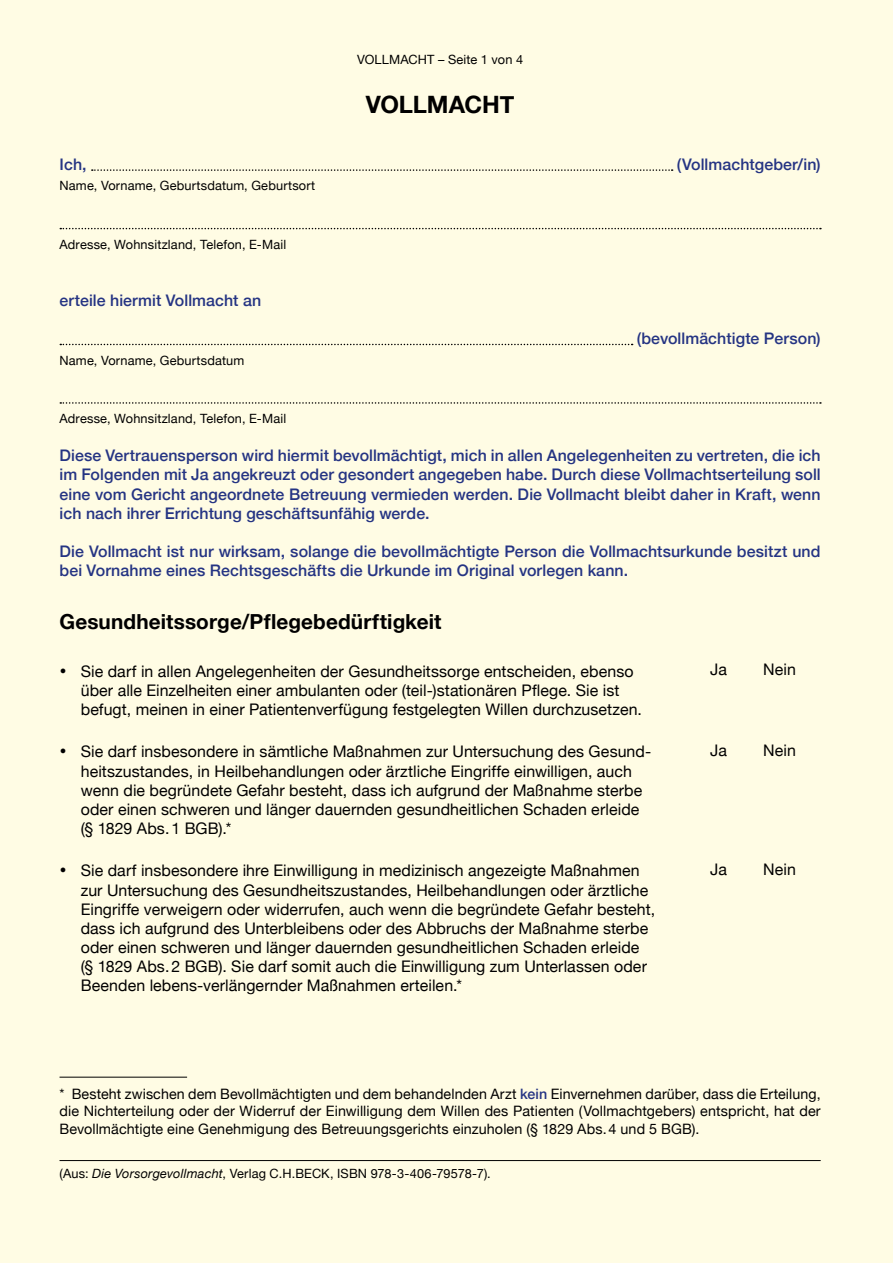
<style>
.page{position:relative;width:893px;height:1263px;background:#fffce4}
.page>*{position:absolute;margin:0;border:0;box-sizing:border-box;transform-origin:0 0}
.Formulare_Titel{font:700 23.85px "Helvetica Neue";letter-spacing:-.005em;color:#000}
.Formulare_Zwischentitel{font:700 20.7px "Helvetica Neue";letter-spacing:.005em;color:#000}
.Formulare_GS{font:15.9px/19.2px "Helvetica Neue";letter-spacing:.005em;color:#000}
.Formulare_GS-2{font:500 15.9px/19.2px "Helvetica Neue";letter-spacing:.005em;color:#253483;text-align:justify}
.Formulare_GS_-_Linie{font:500 15.9px "Helvetica Neue";letter-spacing:.005em;color:#253483}
.Grundschrift_Fußnoten_ausserhalb_Textflu{font:14.4px/17.5px "Helvetica Neue";letter-spacing:.01em;color:#000;text-align:justify}
.Formulare_GS_-_klein{font:12.75px "Helvetica Neue";letter-spacing:.015em;color:#000}
.s1{font-weight:500;color:#253483}
.s2{font-style:italic}
</style>
<div class="page">
<hr style="left:60px;top:1160px;width:761px;height:1px;background:#000">
<svg style="left:92px;top:169px;width:581px;height:2px"></svg>
<svg style="left:60px;top:228px;width:761px;height:1px"></svg>
<svg style="left:60px;top:344px;width:573px;height:1px"></svg>
<svg style="left:60px;top:402px;width:761px;height:2px"></svg>
<hr style="left:60px;top:1077px;width:127px;height:1px;background:#000">
<p class="Formulare_GS_-_klein" style="left:357px;top:50px;width:167px">VOLLMACHT – Seite 1 von 4</p>
<h1 class="Formulare_Titel" style="left:366px;top:85px;width:150px">VOLLMACHT</h1>
<p class="Formulare_GS-2" style="left:60px;top:153px;width:29px">Ich,</p>
<p class="Formulare_GS-2" style="left:677px;top:153px;width:145px">(Vollmachtgeber/in)</p>
<p class="Formulare_GS_-_klein" style="left:60px;top:176px;width:257px">Name, Vorname, Geburtsdatum, Geburtsort</p>
<p class="Formulare_GS_-_klein" style="left:60px;top:235px;width:228px">Adresse, Wohnsitzland, Telefon, E-Mail</p>
<p class="Formulare_GS_-_Linie" style="left:60px;top:288px;width:203px">erteile hiermit Vollmacht an</p>
<p class="Formulare_GS_-_klein" style="left:60px;top:351px;width:186px">Name, Vorname, Geburtsdatum</p>
<p class="Formulare_GS-2" style="left:637px;top:328px;width:185px">(bevollmächtigte Person)</p>
<p class="Formulare_GS_-_klein" style="left:60px;top:409px;width:228px">Adresse, Wohnsitzland, Telefon, E-Mail</p>
<p class="Formulare_GS-2" style="left:60px;top:445px;width:763px">Diese Vertrauensperson wird hiermit bevollmächtigt, mich in allen Angelegenheiten zu vertreten, die ich im Folgenden mit Ja angekreuzt oder gesondert angegeben habe. Durch diese Vollmachtserteilung soll eine vom Gericht angeordnete Betreuung vermieden werden. Die Vollmacht bleibt daher in Kraft, wenn ich nach ihrer Errichtung geschäftsunfähig werde.</p>
<p class="Formulare_GS-2" style="left:60px;top:540px;width:763px">Die Vollmacht ist nur wirksam, solange die bevollmächtigte Person die Vollmachtsurkunde besitzt und bei Vornahme eines Rechtsgeschäfts die Urkunde im Original vorlegen kann.</p>
<h2 class="Formulare_Zwischentitel" style="left:60px;top:605px;width:384px">Gesundheitssorge/Pflegebedürftigkeit</h2>
<p class="Formulare_GS" style="left:81px;top:662px;width:563px;text-indent:-21px">• Sie darf in allen Angelegenheiten der Gesundheitssorge entscheiden, ebenso über alle Einzelheiten einer ambulanten oder (teil-)stationären Pflege. Sie ist befugt, meinen in einer Patientenverfügung festgelegten Willen durchzusetzen.</p>
<p class="Formulare_GS" style="left:81px;top:743px;width:572px;text-indent:-21px">• Sie darf insbesondere in sämtliche Maßnahmen zur Untersuchung des Gesund&shy;heitszustandes, in Heilbehandlungen oder ärztliche Eingriffe einwilligen, auch wenn die begründete Gefahr besteht, dass ich aufgrund der Maßnahme sterbe oder einen schweren und länger dauernden gesundheitlichen Schaden erleide (§ 1829 Abs.1 BGB).*</p>
<p class="Formulare_GS" style="left:81px;top:862px;width:576px;text-indent:-21px">• Sie darf insbesondere ihre Einwilligung in medizinisch angezeigte Maßnahmen zur Untersuchung des Gesundheitszustandes, Heilbehandlungen oder ärztliche Eingriffe verweigern oder widerrufen, auch wenn die begründete Gefahr besteht, dass ich aufgrund des Unterbleibens oder des Abbruchs der Maßnahme sterbe oder einen schweren und länger dauernden gesundheitlichen Schaden erleide (§ 1829 Abs.2 BGB). Sie darf somit auch die Einwilligung zum Unterlassen oder Beenden lebens-verlängernder Maßnahmen erteilen.*</p>
<p class="Formulare_GS" style="left:710px;top:661px;width:18px">Ja</p>
<p class="Formulare_GS" style="left:763px;top:661px;width:34px">Nein</p>
<p class="Formulare_GS" style="left:710px;top:742px;width:18px">Ja</p>
<p class="Formulare_GS" style="left:763px;top:742px;width:34px">Nein</p>
<p class="Formulare_GS" style="left:710px;top:861px;width:18px">Ja</p>
<p class="Formulare_GS" style="left:763px;top:861px;width:34px">Nein</p>
<p class="Grundschrift_Fußnoten_ausserhalb_Textflu" style="left:60px;top:1086px;width:763px">* Besteht zwischen dem Bevollmächtigten und dem behandelnden Arzt <span class="s1">kein</span> Einvernehmen darüber, dass die Erteilung, die Nichterteilung oder der Widerruf der Einwilligung dem Willen des Patienten (Vollmachtgebers) entspricht, hat der Bevollmächtigte eine Genehmigung des Betreuungsgerichts einzuholen (§ 1829 Abs.4 und 5 BGB).</p>
<p class="Formulare_GS_-_klein" style="left:60px;top:1164px;width:433px">(Aus: <span class="s2">Die Vorsorgevollmacht</span>, Verlag C.H.BECK, ISBN 978-3-406-79578-7).</p>
</div>
